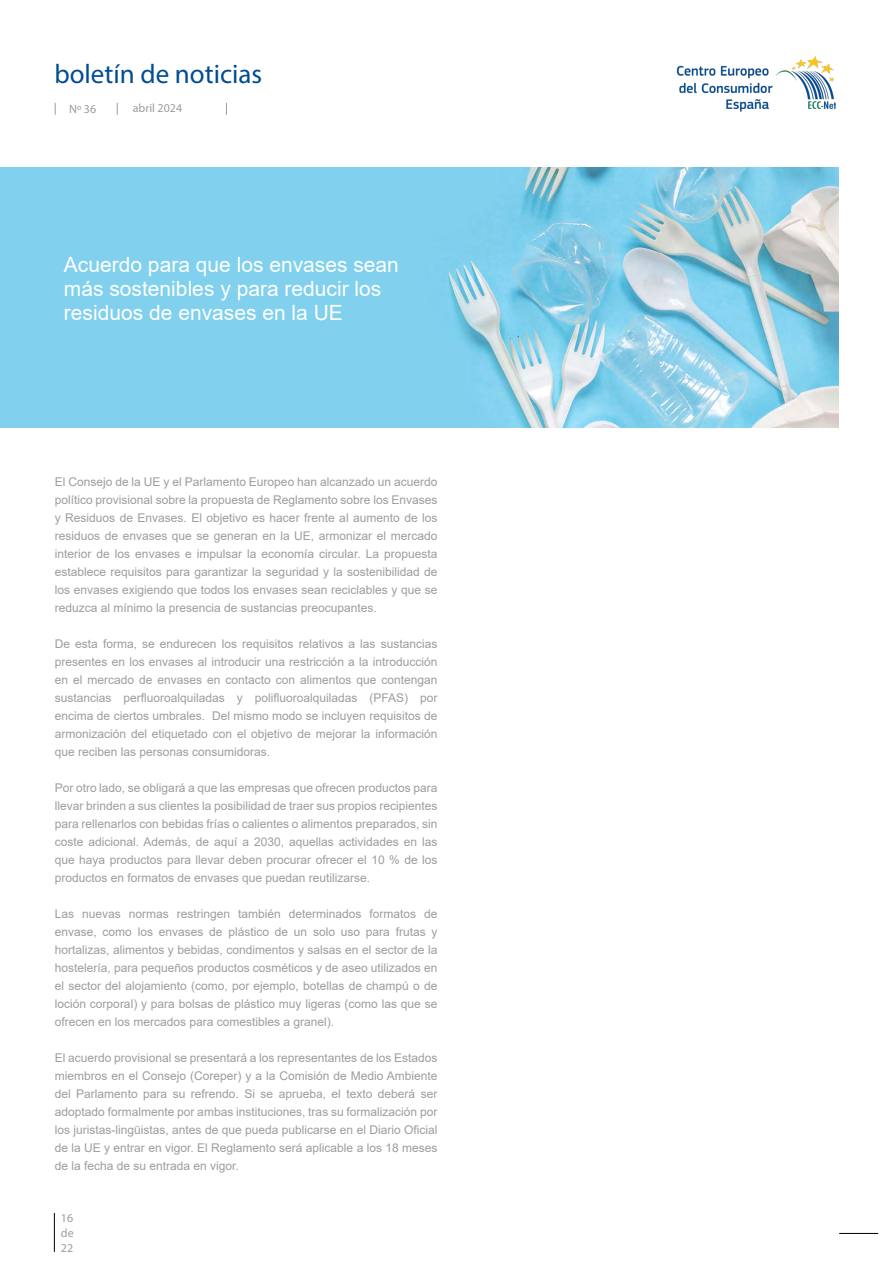
<style>
.page{position:relative;width:893px;height:1263px;background:#fff}
.page>*{position:absolute;margin:0;border:0;box-sizing:border-box;transform-origin:0 0}
.t1{font:27px "Myriad Pro";color:#004c91}
.t2{font:21px/24px "Arial";color:#fff}
.t3{font:12px/18px "Arial";color:#9d9d9d;text-align:justify}
.t4{font:12px/15px "Myriad Pro";color:#9d9d9d;text-align:justify}
</style>
<div class="page">
<svg style="left:55px;top:103px;width:1px;height:12px"></svg>
<svg style="left:117px;top:103px;width:1px;height:12px"></svg>
<svg style="left:226px;top:103px;width:1px;height:12px"></svg>
<hr style="left:839px;top:1233px;width:39px;height:1px;background:#000">
<img style="left:676px;top:56px;width:159px;height:56px">
<hr style="left:54px;top:1213px;width:1px;height:39px;background:#000">
<img style="left:0;top:168px;width:838px;height:260px">
<h1 class="t1" style="left:54px;top:57px;width:209px">boletín de noticias</h1>
<p class="t4" style="left:69px;top:101px;width:29px">Nº 36</p>
<p class="t4" style="left:133px;top:101px;width:51px">abril 2024</p>
<h2 class="t2" style="left:64px;top:252px;width:337px">Acuerdo para que los envases sean más sostenibles y para reducir los residuos de envases en la UE</h2>
<p class="t3" style="left:55px;top:473px;width:384px">El Consejo de la UE y el Parlamento Europeo han alcanzado un acuerdo político provisional sobre la propuesta de Reglamento sobre los Envases y Residuos de Envases. El objetivo es hacer frente al aumento de los residuos de envases que se generan en la UE, armonizar el mercado interior de los envases e impulsar la economía circular. La propuesta establece requisitos para garantizar la seguridad y la sostenibilidad de los envases exigiendo que todos los envases sean reciclables y que se reduzca al mínimo la presencia de sustancias preocupantes.</p>
<p class="t3" style="left:55px;top:635px;width:384px">De esta forma, se endurecen los requisitos relativos a las sustancias presentes en los envases al introducir una restricción a la introducción en el mercado de envases en contacto con alimentos que contengan sustancias perfluoroalquiladas y polifluoroalquiladas (PFAS) por encima de ciertos umbrales. Del mismo modo se incluyen requisitos de armonización del etiquetado con el objetivo de mejorar la información que reciben las personas consumidoras.</p>
<p class="t3" style="left:55px;top:779px;width:384px">Por otro lado, se obligará a que las empresas que ofrecen productos para llevar brinden a sus clientes la posibilidad de traer sus propios recipientes para rellenarlos con bebidas frías o calientes o alimentos preparados, sin coste adicional. Además, de aquí a 2030, aquellas actividades en las que haya productos para llevar deben procurar ofrecer el 10 % de los productos en formatos de envases que puedan reutilizarse.</p>
<p class="t3" style="left:55px;top:905px;width:384px">Las nuevas normas restringen también determinados formatos de envase, como los envases de plástico de un solo uso para frutas y hortalizas, alimentos y bebidas, condimentos y salsas en el sector de la hostelería, para pequeños productos cosméticos y de aseo utilizados en el sector del alojamiento (como, por ejemplo, botellas de champú o de loción corporal) y para bolsas de plástico muy ligeras (como las que se ofrecen en los mercados para comestibles a granel).</p>
<p class="t3" style="left:55px;top:1049px;width:384px">El acuerdo provisional se presentará a los representantes de los Estados miembros en el Consejo (Coreper) y a la Comisión de Medio Ambiente del Parlamento para su refrendo. Si se aprueba, el texto deberá ser adoptado formalmente por ambas instituciones, tras su formalización por los juristas-lingüistas, antes de que pueda publicarse en el Diario Oficial de la UE y entrar en vigor. El Reglamento será aplicable a los 18 meses de la fecha de su entrada en vigor.</p>
<p class="t4" style="left:61px;top:1210px;width:14px">16 de 22</p>
</div>
